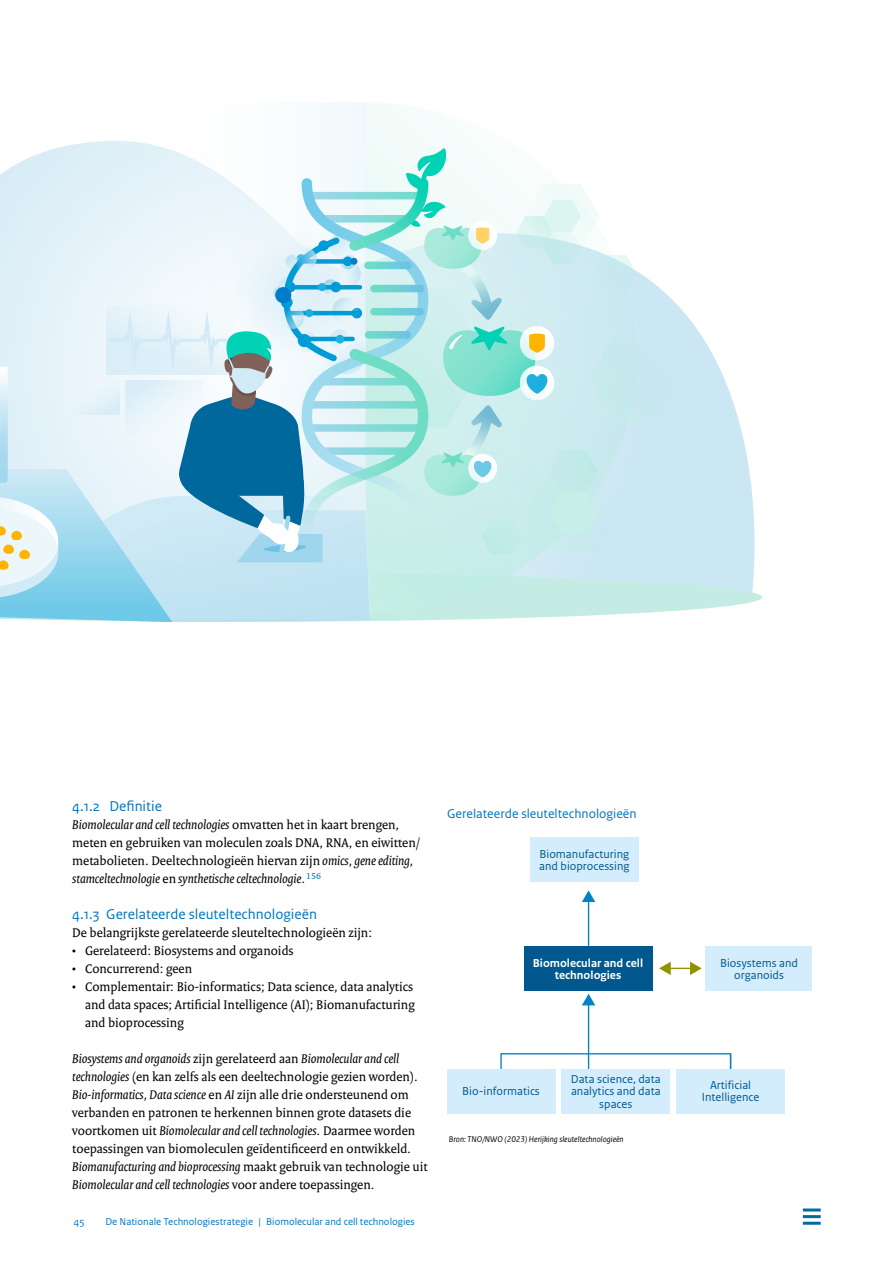
<style>
.page{position:relative;width:893px;height:1263px;background:#fff}
.page>*{position:absolute;margin:0;border:0;box-sizing:border-box;transform-origin:0 0}
.t1{font:15px "Rijksoverheid Sans Text";color:#0075bf}
.t2{font:13.5px/18px "Rijksoverheid Serif";color:#000}
.t3{font:13.5px "Rijksoverheid Sans Text Regular 8";color:#0075bf}
.t4{font:12.15px/12.1px "Rijksoverheid Sans Text Regular 8";color:#00588e;text-align:center}
.t5{font:12.15px/12.1px "Rijksoverheid Sans Text Bold 7";color:#fff;text-align:center}
.t6{font:10.5px "Rijksoverheid Sans Text";color:#0075bf}
.t7{font:8.7px "Rijksoverheid Sans Text Italic 2";color:#000}
.s1{font-style:italic}
.s2{font-family:"Rijksoverheid Sans Text"}
</style>
<div class="page">
<hr style="left:588px;top:900px;width:1px;height:46px;background:#0084c8">
<svg style="left:582px;top:890px;width:13px;height:12px"></svg>
<hr style="left:588px;top:1003px;width:1px;height:66px;background:#0084c8">
<svg style="left:582px;top:994px;width:13px;height:11px"></svg>
<svg style="left:659px;top:962px;width:43px;height:13px"></svg>
<div style="left:447px;top:1069px;width:108px;height:44px;background:#d4edfc"></div>
<div style="left:562px;top:1069px;width:108px;height:44px;background:#d4edfc"></div>
<div style="left:524px;top:946px;width:128px;height:45px;background:#00588e"></div>
<div style="left:677px;top:1069px;width:108px;height:44px;background:#d4edfc"></div>
<div style="left:530px;top:837px;width:108px;height:45px;background:#d4edfc"></div>
<div style="left:705px;top:946px;width:106px;height:45px;background:#d4edfc"></div>
<div style="left:500px;top:1053px;width:231px;height:16px;border:1px solid #0084c8"></div>
<svg style="left:730px;top:1054px;width:1px;height:15px"></svg>
<div style="left:140px;top:102px;width:226px;height:413px;background:#fbfdfe"></div>
<div style="left:366px;top:103px;width:68px;height:45px;background:#f4fcfa"></div>
<svg style="left:0;top:148px;width:762px;height:474px"></svg>
<hr style="left:803px;top:1208px;width:18px;height:3px;background:#006aa1">
<hr style="left:803px;top:1215px;width:18px;height:3px;background:#006aa1">
<hr style="left:803px;top:1222px;width:18px;height:3px;background:#006aa1">
<p class="t1" style="left:72px;top:797px;width:91px">4.1.2 Definitie</p>
<p class="t2" style="left:72px;top:815px;width:349px"><span class="s1">Biomolecular and cell technologies</span> omvatten het in kaart brengen, meten en gebruiken van moleculen zoals DNA, RNA, en eiwitten/ metabolieten. Deeltechnologieën hiervan zijn <span class="s1">omics, gene editing, stamceltechnologie</span> en <span class="s1">synthetische celtechnologie</span>.<sup>156</sup></p>
<p class="t1" style="left:72px;top:905px;width:246px">4.1.3 Gerelateerde sleuteltechnologieën</p>
<p class="t2" style="left:72px;top:923px;width:301px">De belangrijkste gerelateerde sleuteltechnologieën zijn:</p>
<p class="t2" style="left:72px;top:941px;width:223px"><span class="s2">•</span> Gerelateerd: Biosystems and organoids</p>
<p class="t2" style="left:72px;top:959px;width:121px"><span class="s2">•</span> Concurrerend: geen</p>
<p class="t2" style="left:85px;top:977px;width:331px;text-indent:-13px"><span class="s2">•</span> Complementair: Bio-informatics; Data science, data analytics and data spaces; Artificial Intelligence (AI); Biomanufacturing and bioprocessing</p>
<p class="t2" style="left:72px;top:1049px;width:357px"><span class="s1">Biosystems and organoids</span> zijn gerelateerd aan <span class="s1">Biomolecular and cell technologies</span> (en kan zelfs als een deeltechnologie gezien worden).<br><span class="s1">Bio-informatics, Data science</span> en <span class="s1">AI</span> zijn alle drie ondersteunend om verbanden en patronen te herkennen binnen grote datasets die voortkomen uit <span class="s1">Biomolecular and cell technologies</span>. Daarmee worden toepassingen van biomoleculen geïdentificeerd en ontwikkeld.<br><span class="s1">Biomanufacturing and bioprocessing</span> maakt gebruik van technologie uit <span class="s1">Biomolecular and cell technologies</span> voor andere toepassingen.</p>
<p class="t6" style="left:74px;top:1215px;width:12px">45</p>
<p class="t6" style="left:105px;top:1215px;width:311px">De Nationale Technologiestrategie | Biomolecular and cell technologies</p>
<p class="t3" style="left:447px;top:806px;width:191px">Gerelateerde sleuteltechnologieën</p>
<p class="t4" style="left:539px;top:848px;width:92px;text-align:left">Biomanufacturing and bioprocessing</p>
<p class="t5" style="left:533px;top:957px;width:112px">Biomolecular and cell technologies</p>
<p class="t4" style="left:462px;top:1085px;width:79px">Bio-informatics</p>
<p class="t4" style="left:571px;top:1073px;width:91px">Data science, data analytics and data spaces</p>
<p class="t7" style="left:449px;top:1134px;width:176px">Bron: TNO/NWO (2023) Herijking sleuteltechnologieën</p>
<p class="t4" style="left:720px;top:957px;width:79px">Biosystems and organoids</p>
<p class="t4" style="left:702px;top:1079px;width:59px">Artificial<br>Intelligence</p>
</div>
